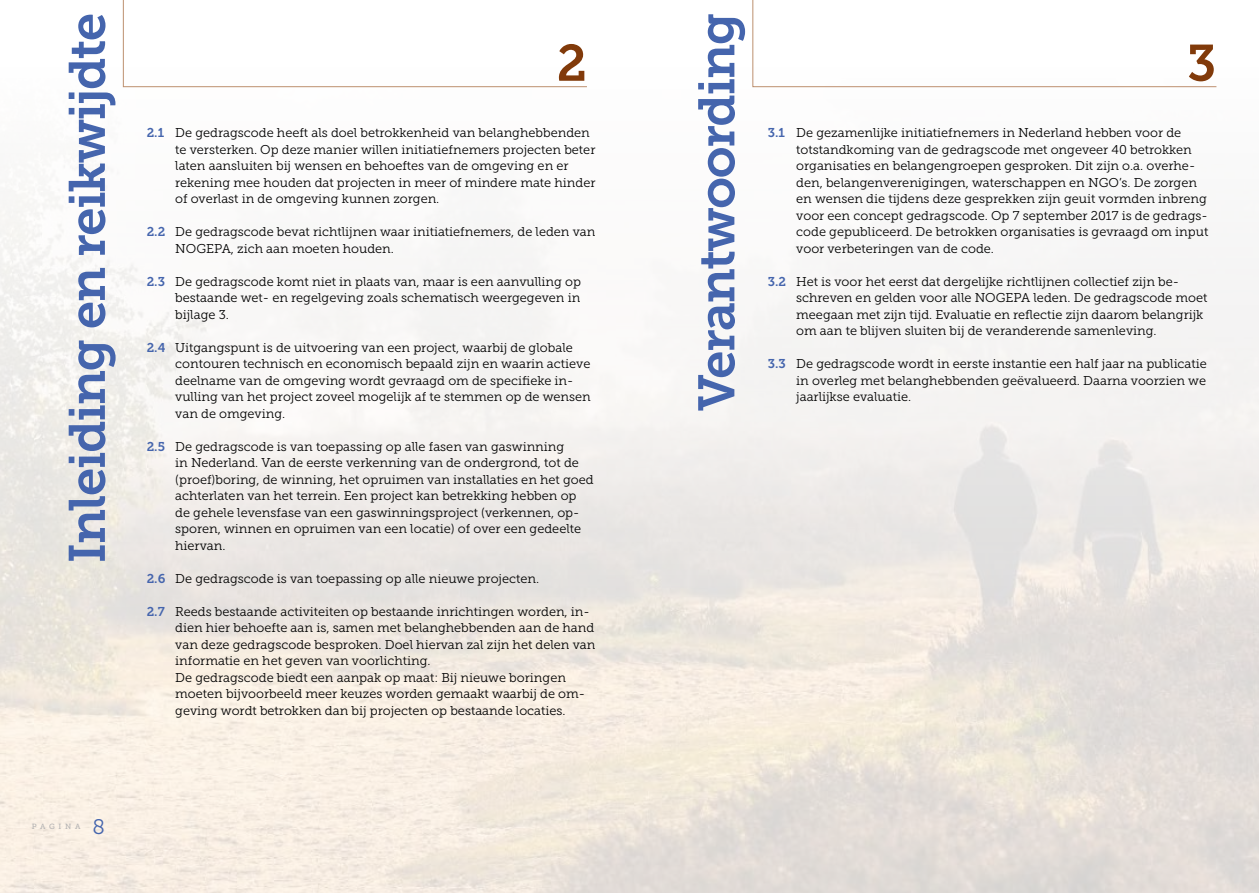
<style>
.page{position:relative;width:1259px;height:893px;background:#fff}
.page>*{position:absolute;margin:0;border:0;box-sizing:border-box;transform-origin:0 0}
.t1{font:51px "Museo Slab 700";letter-spacing:-.03em;color:#4565ad}
.t2{font:51px "Museo Slab 700";color:#813a0a}
.t3{font:21px "Museo Slab 300";color:#4565ad}
.t4{font:12.75px/16.5px "Museo Slab 300";color:#000}
.t5{font:7.5px "Museo Slab 500";letter-spacing:.49em;color:#b3b2b2}
.s1{font-family:"Museo Slab 700";color:#4565ad}
</style>
<div class="page">
<svg style="left:123px;top:0;width:464px;height:87px"></svg>
<svg style="left:752px;top:0;width:465px;height:87px"></svg>
<h1 class="t1" style="left:58px;top:563px;width:552px;rotate:-90deg">Inleiding en reikwijdte</h1>
<h1 class="t1" style="left:688px;top:411px;width:400px;rotate:-90deg">Verantwoording</h1>
<h1 class="t2" style="left:556px;top:34px;width:32px">2</h1>
<h1 class="t2" style="left:1186px;top:34px;width:31px">3</h1>
<p class="t4" style="left:175px;top:125px;width:422px;text-indent:-28px"><span class="s1">2.1</span> De gedragscode heeft als doel betrokkenheid van belanghebbenden te versterken. Op deze manier willen initiatiefnemers projecten beter laten aansluiten bij wensen en behoeftes van de omgeving en er rekening mee houden dat projecten in meer of mindere mate hinder of overlast in de omgeving kunnen zorgen.</p>
<p class="t4" style="left:175px;top:224px;width:422px;text-indent:-28px"><span class="s1">2.2</span> De gedragscode bevat richtlijnen waar initiatiefnemers, de leden van<br>NOGEPA, zich aan moeten houden.</p>
<p class="t4" style="left:175px;top:273px;width:407px;text-align:justify;text-indent:-28px"><span class="s1">2.3</span> De gedragscode komt niet in plaats van, maar is een aanvulling op bestaande wet- en regelgeving zoals schematisch weergegeven in bijlage 3.</p>
<p class="t4" style="left:175px;top:339px;width:417px;text-indent:-28px"><span class="s1">2.4</span> Uitgangspunt is de uitvoering van een project, waarbij de globale contouren technisch en economisch bepaald zijn en waarin actieve deelname van de omgeving wordt gevraagd om de specifieke in&shy;vulling van het project zoveel mogelijk af te stemmen op de wensen van de omgeving.</p>
<p class="t4" style="left:175px;top:438px;width:420px;text-indent:-28px"><span class="s1">2.5</span> De gedragscode is van toepassing op alle fasen van gaswinning<br>in Nederland. Van de eerste verkenning van de ondergrond, tot de (proef)boring, de winning, het opruimen van installaties en het goed achterlaten van het terrein. Een project kan betrekking hebben op de gehele levensfase van een gaswinningsproject (verkennen, op&shy;sporen, winnen en opruimen van een locatie) of over een gedeelte hiervan.</p>
<p class="t4" style="left:147px;top:570px;width:394px"><span class="s1">2.6</span> De gedragscode is van toepassing op alle nieuwe projecten.</p>
<p class="t4" style="left:175px;top:603px;width:422px;text-indent:-28px"><span class="s1">2.7</span> Reeds bestaande activiteiten op bestaande inrichtingen worden, in&shy;dien hier behoefte aan is, samen met belanghebbenden aan de hand van deze gedragscode besproken. Doel hiervan zal zijn het delen van informatie en het geven van voorlichting.<br>De gedragscode biedt een aanpak op maat: Bij nieuwe boringen moeten bijvoorbeeld meer keuzes worden gemaakt waarbij de om&shy;geving wordt betrokken dan bij projecten op bestaande locaties.</p>
<p class="t4" style="left:796px;top:125px;width:413px;text-indent:-28px"><span class="s1">3.1</span> De gezamenlijke initiatiefnemers in Nederland hebben voor de totstandkoming van de gedragscode met ongeveer 40 betrokken organisaties en belangengroepen gesproken. Dit zijn o.a. overhe&shy;den, belangenverenigingen, waterschappen en NGO’s. De zorgen en wensen die tijdens deze gesprekken zijn geuit vormden inbreng voor een concept gedragscode. Op 7 september 2017 is de gedrags&shy;code gepubliceerd. De betrokken organisaties is gevraagd om input voor verbeteringen van de code.</p>
<p class="t4" style="left:796px;top:273px;width:413px;text-indent:-28px"><span class="s1">3.2</span> Het is voor het eerst dat dergelijke richtlijnen collectief zijn be&shy;schreven en gelden voor alle NOGEPA leden. De gedragscode moet meegaan met zijn tijd. Evaluatie en reflectie zijn daarom belangrijk om aan te blijven sluiten bij de veranderende samenleving.</p>
<p class="t4" style="left:767px;top:356px;width:440px;text-align:right"><span class="s1">3.3</span> De gedragscode wordt in eerste instantie een half jaar na publicatie in overleg met belanghebbenden geëvalueerd. Daarna voorzien we</p>
<p class="t4" style="left:796px;top:389px;width:116px">jaarlijkse evaluatie.</p>
<p class="t5" style="left:32px;top:822px;width:50px">PAGINA</p>
<h2 class="t3" style="left:92px;top:815px;width:14px">8</h2>
</div>
